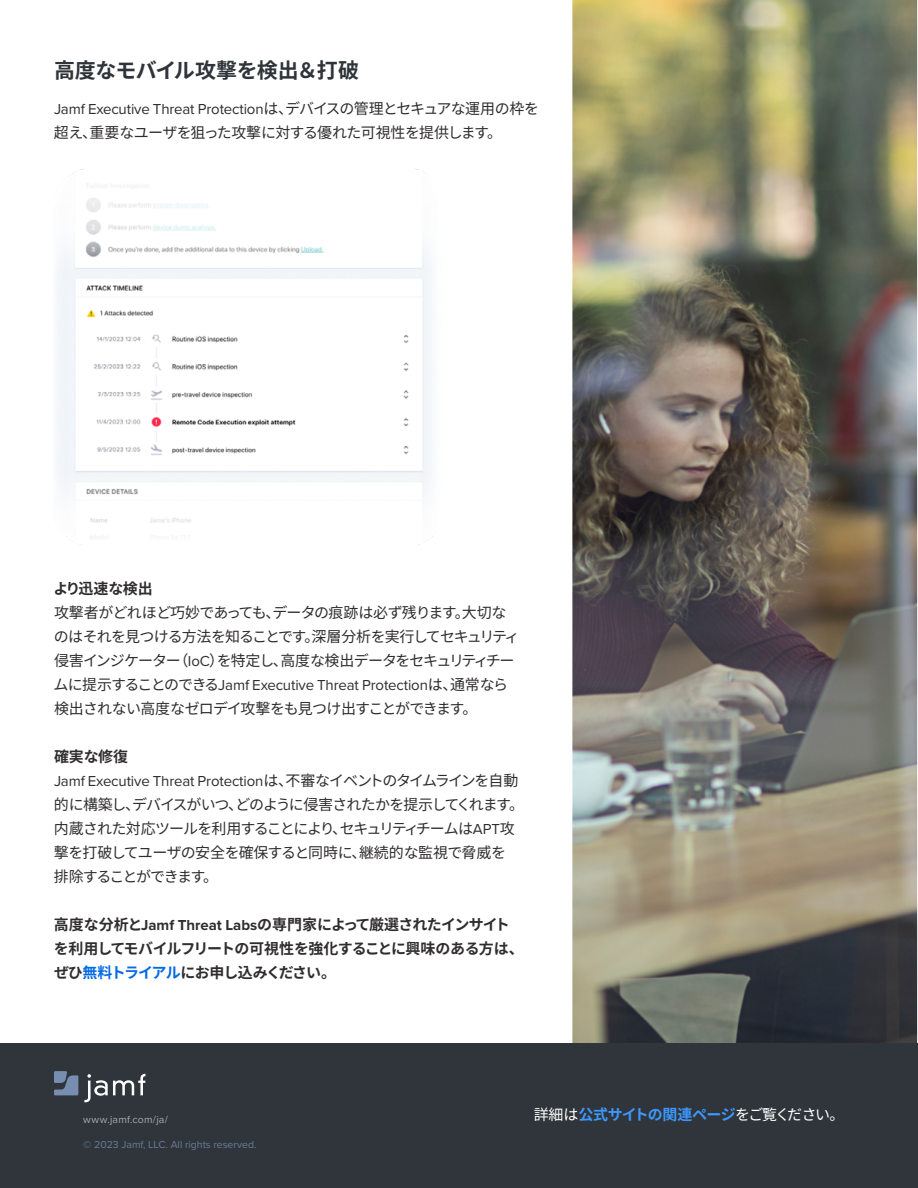
<style>
.page{position:relative;width:918px;height:1188px;background:#fff}
.page>*{position:absolute;margin:0;border:0;box-sizing:border-box;transform-origin:0 0}
.t1{font:700 21px "Noto Sans CJ Kjp";letter-spacing:-.02em;color:#2f343a}
.t2{font:15px/24px "Noto Sans CJ Kjp";letter-spacing:-.065em;color:#302d2d}
.t3{font:15px "Proxima Nova";letter-spacing:-.01em;color:#302d2d}
.t4{font:700 15px/24px "Noto Sans CJ Kjp";letter-spacing:-.05em;color:#302d2d}
.t5{font:15px "Noto Sans CJ Kjp";letter-spacing:-.045em;color:#302d2d}
.t6{font:15px "Noto Sans CJ Kjp";letter-spacing:-.09em;color:#fff}
.t7{font:700 15px "Noto Sans CJ Kjp";letter-spacing:-.02em;color:#302d2d}
.t8{font:10.5px "Proxima Nova";color:#788eb1}
.t9{font:10.5px "Proxima Nova";letter-spacing:.02em;color:#a7a9ac}
.s1{font-family:"Noto Sans CJ Kjp"}
.s2{font-family:"Proxima Nova"}
.s3{color:#056ae6}
.s4{font-weight:700;color:#3e97fc}
</style>
<div class="page">
<img style="left:572px;top:0;width:345px;height:1043px">
<div style="left:0;top:1043px;width:918px;height:145px;background:#2f353a"></div>
<svg style="left:84px;top:1074px;width:61px;height:28px"></svg>
<svg style="left:54px;top:1071px;width:24px;height:24px"></svg>
<img style="left:57px;top:168px;width:380px;height:377px">
<h1 class="t1" style="left:54px;top:58px;width:307px">高度なモバイル攻撃を検出＆打破</h1>
<p class="t3" style="left:54px;top:98px;width:487px">Jamf Executive Threat Protection<span class="s1">は、デバイスの管理とセキュアな運用の枠を</span></p>
<p class="t5" style="left:54px;top:124px;width:450px">超え、重要なユーザを狙った攻撃に対する優れた可視性を提供します。</p>
<p class="t7" style="left:54px;top:580px;width:101px">より迅速な検出</p>
<p class="t2" style="left:54px;top:601px;width:467px">攻撃者がどれほど巧妙であっても、データの痕跡は必ず残ります。大切なのはそれを見つける方法を知ることです。深層分析を実行してセキュリティ侵害インジケーター（<span class="s2">IoC</span>）を特定し、高度な検出データをセキュリティチー</p>
<p class="t3" style="left:53px;top:674px;width:456px"><span class="s1">ムに提示することのできる</span>Jamf Executive Threat Protection<span class="s1">は、通常なら</span></p>
<p class="t2" style="left:54px;top:697px;width:425px">検出されない高度なゼロデイ攻撃をも見つけ出すことができます。</p>
<p class="t4" style="left:54px;top:745px;width:76px">確実な修復</p>
<p class="t3" style="left:54px;top:770px;width:466px">Jamf Executive Threat Protection<span class="s1">は、不審なイベントのタイムラインを自動</span></p>
<p class="t2" style="left:54px;top:793px;width:472px">的に構築し、デバイスがいつ、どのように侵害されたかを提示してくれます。内蔵された対応ツールを利用することにより、セキュリティチームは<span class="s2">APT</span>攻撃を打破してユーザの安全を確保すると同時に、継続的な監視で脅威を排除することができます。</p>
<p class="t4" style="left:54px;top:913px;width:471px">高度な分析と<span class="s2">Jamf Threat Labs</span>の専門家によって厳選されたインサイトを利用してモバイルフリートの可視性を強化することに興味のある方は、ぜひ<span class="s3">無料トライアル</span>にお申し込みください。</p>
<p class="t9" style="left:83px;top:1111px;width:86px">www.jamf.com/ja/</p>
<p class="t8" style="left:83px;top:1136px;width:175px">© 2023 Jamf, LLC. All rights reserved.</p>
<p class="t6" style="left:534px;top:1106px;width:312px">詳細は<span class="s4">公式サイトの関連ページ</span>をご覧ください。</p>
</div>
